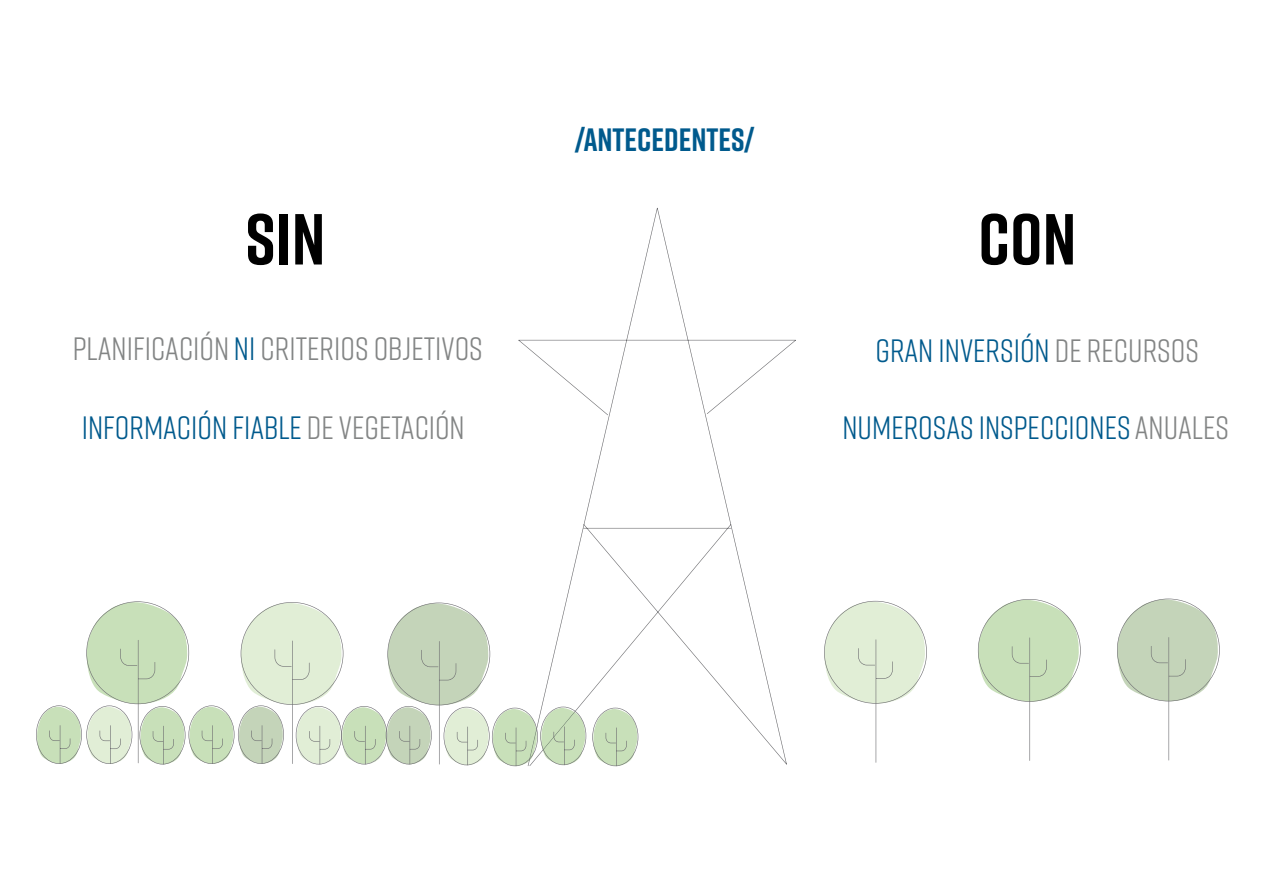
<style>
.page{position:relative;width:1263px;height:893px;background:#fff}
.page>*{position:absolute;margin:0;border:0;box-sizing:border-box;transform-origin:0 0}
.t1{font:700 72px "Rift";color:#000}
.t2{font:32.25px "Rift";color:#005a8d}
.t3{font:32.25px "Rift";color:#838585}
.t4{font:700 32.25px "Rift";color:#005a8d}
.s1{color:#005a8d}
.s2{color:#838585}
</style>
<div class="page">
<svg style="left:518px;top:208px;width:278px;height:557px"></svg>
<svg style="left:978px;top:599px;width:103px;height:162px"></svg>
<svg style="left:1117px;top:599px;width:103px;height:161px"></svg>
<svg style="left:824px;top:601px;width:103px;height:162px"></svg>
<svg style="left:592px;top:708px;width:46px;height:58px"></svg>
<svg style="left:36px;top:601px;width:550px;height:165px"></svg>
<p class="t4" style="left:575px;top:117px;width:181px">/ANTECEDENTES/</p>
<h1 class="t1" style="left:245px;top:188px;width:82px">SIN</h1>
<h1 class="t1" style="left:978px;top:188px;width:100px">CON</h1>
<p class="t3" style="left:73px;top:326px;width:411px">PLANIFICACIÓN <span class="s1">NI</span> CRITERIOS OBJETIVOS</p>
<p class="t2" style="left:875px;top:328px;width:325px">GRAN INVERSIÓN <span class="s2">DE RECURSOS</span></p>
<p class="t2" style="left:82px;top:405px;width:384px">INFORMACIÓN FIABLE <span class="s2">DE VEGETACIÓN</span></p>
<p class="t2" style="left:842px;top:405px;width:388px">NUMEROSAS INSPECCIONES <span class="s2">ANUALES</span></p>
</div>
